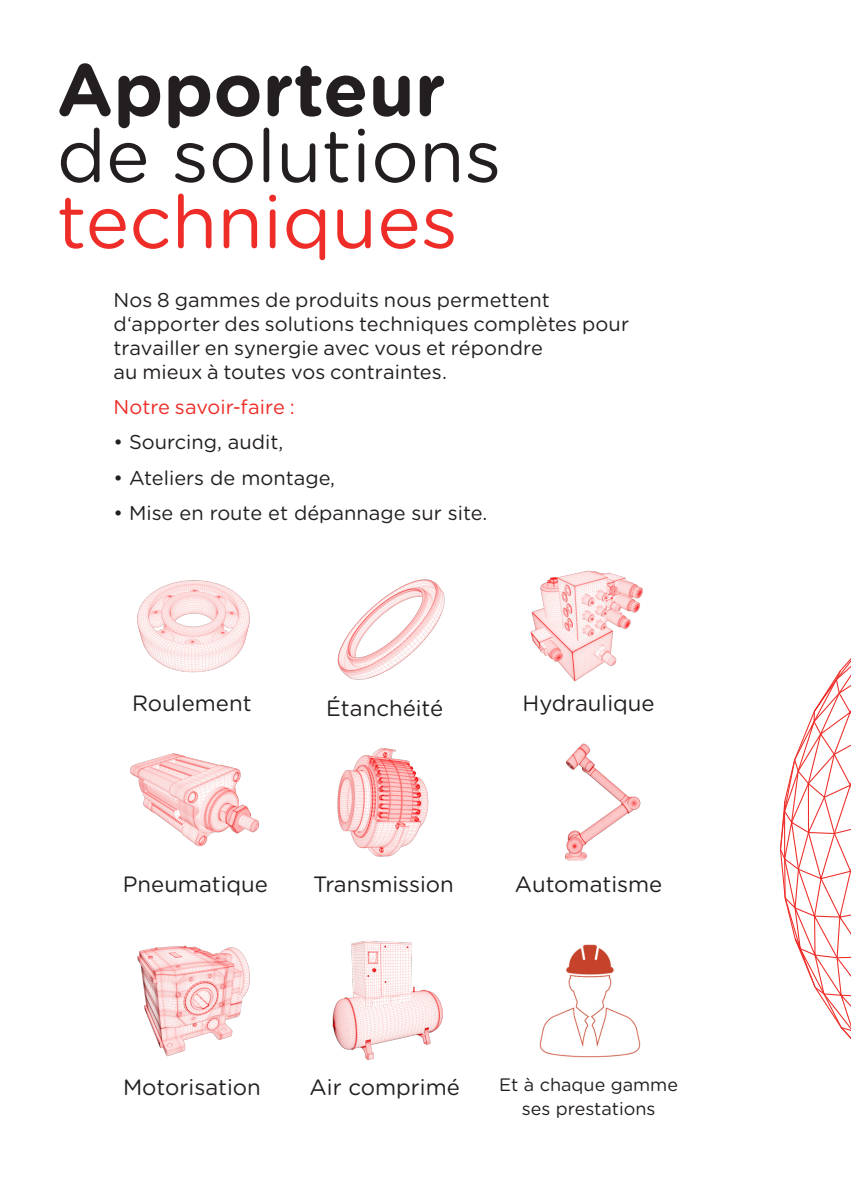
<style>
.page{position:relative;width:851px;height:1191px;background:#fff}
.page>*{position:absolute;margin:0;border:0;box-sizing:border-box;transform-origin:0 0}
.t1{font:74px/66px "Gotham Rounded";color:#231f20}
.t2{font:700 74px "Gotham Rounded";color:#231f20}
.t3{font:22.2px "Gotham Rounded";color:#231f20}
.t4{font:20px/24px "Gotham Rounded";color:#231f20}
.t5{font:20px "Gotham Rounded";letter-spacing:.005em;color:#ee2d28}
.t6{font:18px "Gotham Rounded";color:#231f20}
.s1{color:#ee2d28}
</style>
<div class="page">
<svg style="left:780px;top:659px;width:70px;height:379px"></svg>
<img style="left:530px;top:570px;width:113px;height:112px">
<img style="left:337px;top:579px;width:108px;height:101px">
<img style="left:337px;top:748px;width:92px;height:109px">
<img style="left:137px;top:945px;width:113px;height:112px">
<img style="left:332px;top:940px;width:111px;height:119px">
<img style="left:137px;top:580px;width:113px;height:93px">
<img style="left:130px;top:753px;width:129px;height:94px">
<img style="left:565px;top:743px;width:76px;height:117px">
<img style="left:539px;top:944px;width:102px;height:114px">
<p class="t2" style="left:57px;top:35px;width:390px">Apporteur</p>
<p class="t1" style="left:57px;top:119px;width:446px">de solutions <span class="s1">techniques</span></p>
<p class="t4" style="left:113px;top:287px;width:517px">Nos 8 gammes de produits nous permettent d‘apporter des solutions techniques complètes pour travailler en synergie avec vous et répondre<br>au mieux à toutes vos contraintes.</p>
<p class="t5" style="left:113px;top:393px;width:183px">Notre savoir-faire :</p>
<p class="t4" style="left:113px;top:429px;width:171px">• Sourcing, audit,</p>
<p class="t4" style="left:113px;top:465px;width:223px">• Ateliers de montage,</p>
<p class="t4" style="left:113px;top:500px;width:375px">• Mise en route et dépannage sur site.</p>
<p class="t3" style="left:132px;top:688px;width:121px">Roulement</p>
<p class="t3" style="left:326px;top:692px;width:119px">Étanchéité</p>
<p class="t3" style="left:522px;top:688px;width:134px">Hydraulique</p>
<p class="t3" style="left:123px;top:868px;width:147px">Pneumatique</p>
<p class="t3" style="left:514px;top:868px;width:149px">Automatisme</p>
<p class="t3" style="left:313px;top:868px;width:142px">Transmission</p>
<p class="t3" style="left:123px;top:1071px;width:139px">Motorisation</p>
<p class="t3" style="left:309px;top:1071px;width:152px">Air comprimé</p>
<p class="t6" style="left:499px;top:1072px;width:180px">Et à chaque gamme</p>
<p class="t6" style="left:521px;top:1096px;width:135px">ses prestations</p>
</div>
